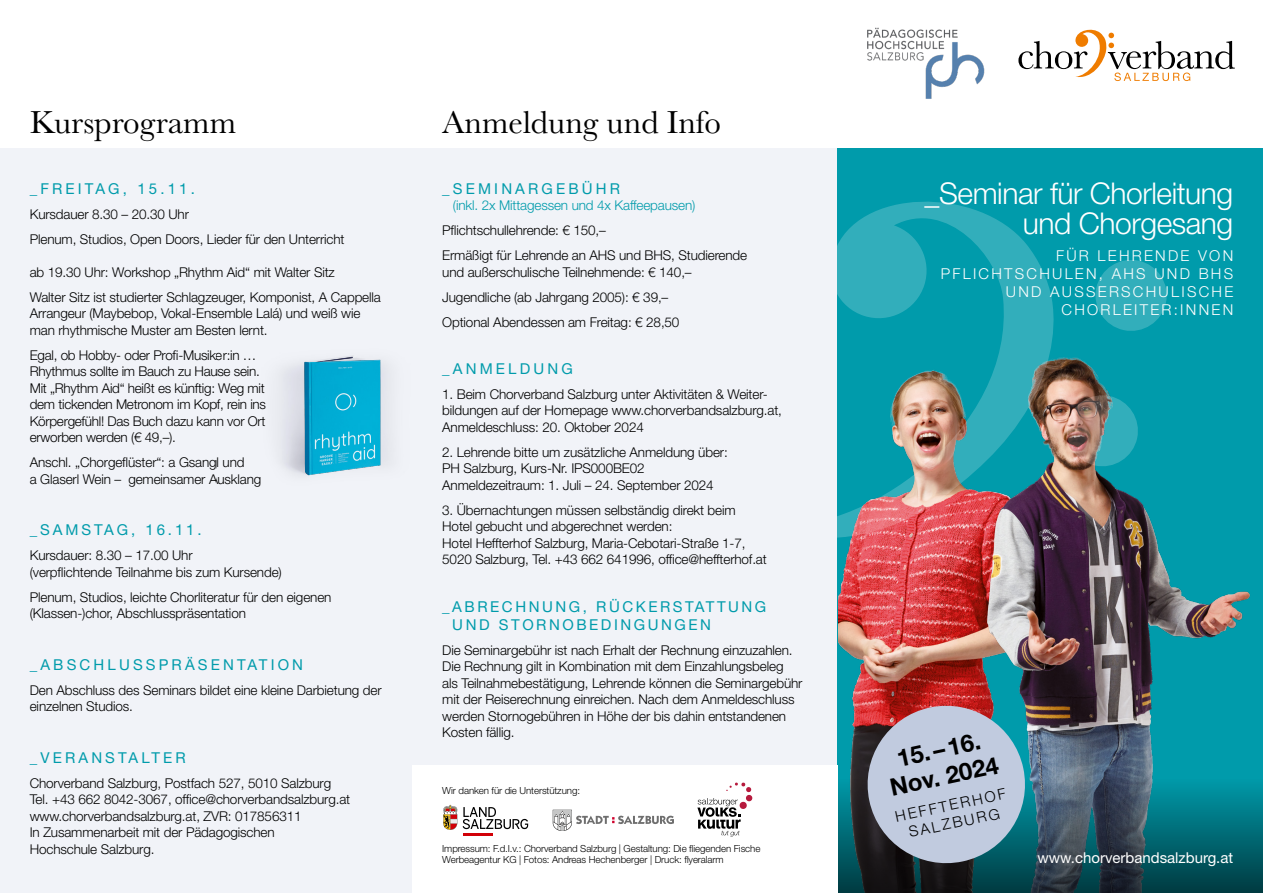
<style>
.page{position:relative;width:1263px;height:893px;background:#fff}
.page>*{position:absolute;margin:0;border:0;box-sizing:border-box;transform-origin:0 0}
.t1{font:33px "Baskerville";color:#000}
.t2{font:300 30px/30px "Helvetica Neue LT Std";letter-spacing:-.015em;color:#fff;text-align:right}
.t3{font:700 24px/27px "Helvetica Neue LT Std";color:#000;text-align:center}
.t4{font:15px "Helvetica Neue LT Std";letter-spacing:.21em;color:#009bab}
.t5{font:300 15px/18px "Helvetica Neue LT Std";letter-spacing:.15em;color:#fff;text-align:right}
.t6{font:15px/18px "Helvetica Neue LT Std";letter-spacing:.17em;color:#009bab}
.t7{font:15px "Helvetica Neue LT Std";color:#fff}
.t8{font:300 15px/18px "Helvetica Neue LT Std";color:#000;text-align:center}
.t9{font:300 13.5px/16.5px "Helvetica Neue LT Std";letter-spacing:-.01em;color:#000}
.t10{font:300 13.5px "Helvetica Neue LT Std";letter-spacing:-.01em;color:#009bab}
.t11{font:300 9.75px/11.2px "Helvetica Neue LT Std";letter-spacing:-.01em;color:#000}
</style>
<div class="page">
<div style="left:0;top:149px;width:838px;height:744px;background:#f1f3f8"></div>
<div style="left:838px;top:149px;width:425px;height:744px;background:#009bab"></div>
<img style="left:838px;top:550px;width:130px;height:228px">
<img style="left:968px;top:550px;width:282px;height:228px">
<svg style="left:838px;top:778px;width:425px;height:115px;background:#18535e"></svg>
<svg style="left:860px;top:698px;width:172px;height:172px;background:#939dac"></svg>
<img style="left:867px;top:27px;width:118px;height:72px">
<svg style="left:1018px;top:30px;width:217px;height:51px"></svg>
<img style="left:838px;top:201px;width:329px;height:349px">
<div style="left:412px;top:765px;width:426px;height:128px;background:#fff"></div>
<svg style="left:443px;top:805px;width:14px;height:25px"></svg>
<hr style="left:463px;top:833px;width:30px;height:2px;background:#d10007">
<svg style="left:463px;top:807px;width:65px;height:22px"></svg>
<svg style="left:553px;top:810px;width:121px;height:21px"></svg>
<svg style="left:697px;top:783px;width:55px;height:54px"></svg>
<img style="left:281px;top:355px;width:108px;height:121px">
<h1 class="t1" style="left:30px;top:101px;width:208px">Kursprogramm</h1>
<p class="t4" style="left:30px;top:179px;width:167px">_FREITAG, 15.11.</p>
<p class="t9" style="left:30px;top:201px;width:316px;line-height:25px">Kursdauer 8.30 – 20.30 Uhr<br>Plenum, Studios, Open Doors, Lieder für den Unterricht</p>
<p class="t9" style="left:30px;top:259px;width:353px;line-height:25px">ab 19.30 Uhr: Workshop „Rhythm Aid“ mit Walter Sitz<br>Walter Sitz ist studierter Schlagzeuger, Komponist, A Cappella</p>
<p class="t9" style="left:30px;top:305px;width:332px">Arrangeur (Maybebop, Vokal-Ensemble Lalá) und weiß wie man rhythmische Muster am Besten lernt.</p>
<p class="t9" style="left:30px;top:346px;width:238px">Egal, ob Hobby- oder Profi-Musiker:in … Rhythmus sollte im Bauch zu Hause sein.<br>Mit „Rhythm Aid“ heißt es künftig: Weg mit dem tickenden Metronom im Kopf, rein ins Körpergefühl! Das Buch dazu kann vor Ort erworben werden (€ 49,–).</p>
<p class="t9" style="left:30px;top:454px;width:233px">Anschl. „Chorgeflüster“: a Gsangl und<br>a Glaserl Wein – gemeinsamer Ausklang</p>
<p class="t4" style="left:30px;top:521px;width:173px">_SAMSTAG, 16.11.</p>
<p class="t9" style="left:30px;top:547px;width:254px">Kursdauer: 8.30 – 17.00 Uhr<br>(verpflichtende Teilnahme bis zum Kursende)</p>
<p class="t9" style="left:30px;top:588px;width:303px">Plenum, Studios, leichte Chorliteratur für den eigenen (Klassen-)chor, Abschlusspräsentation</p>
<p class="t4" style="left:30px;top:655px;width:275px">_ABSCHLUSSPRÄSENTATION</p>
<p class="t9" style="left:30px;top:681px;width:353px">Den Abschluss des Seminars bildet eine kleine Darbietung der einzelnen Studios.</p>
<p class="t4" style="left:30px;top:748px;width:158px">_VERANSTALTER</p>
<p class="t9" style="left:30px;top:774px;width:322px">Chorverband Salzburg, Postfach 527, 5010 Salzburg Tel. +43 662 8042-3067, office@chorverbandsalzburg.at www.chorverbandsalzburg.at, ZVR: 017856311<br>In Zusammenarbeit mit der Pädagogischen<br>Hochschule Salzburg.</p>
<h1 class="t1" style="left:442px;top:101px;width:280px">Anmeldung und Info</h1>
<p class="t4" style="left:442px;top:179px;width:179px">_SEMINARGEBÜHR</p>
<p class="t10" style="left:453px;top:197px;width:244px">(inkl. 2x Mittagessen und 4x Kaffeepausen)</p>
<p class="t9" style="left:442px;top:217px;width:306px;line-height:25px">Pflichtschullehrende: € 150,–<br>Ermäßigt für Lehrende an AHS und BHS, Studierende</p>
<p class="t9" style="left:442px;top:259px;width:251px;line-height:25px">und außerschulische Teilnehmende: € 140,–<br>Jugendliche (ab Jahrgang 2005): € 39,–<br>Optional Abendessen am Freitag: € 28,50</p>
<p class="t4" style="left:442px;top:360px;width:132px">_ANMELDUNG</p>
<p class="t9" style="left:442px;top:385px;width:341px">1. Beim Chorverband Salzburg unter Aktivitäten &amp; Weiter&shy;bildungen auf der Homepage www.chorverbandsalzburg.at,<br>Anmeldeschluss: 20. Oktober 2024</p>
<p class="t9" style="left:442px;top:443px;width:287px">2. Lehrende bitte um zusätzliche Anmeldung über:<br>PH Salzburg, Kurs-Nr. IPS000BE02<br>Anmeldezeitraum: 1. Juli – 24. September 2024</p>
<p class="t9" style="left:442px;top:501px;width:326px">3. Übernachtungen müssen selbständig direkt beim Hotel gebucht und abgerechnet werden:<br>Hotel Heffterhof Salzburg, Maria-Cebotari-Straße 1-7, 5020 Salzburg, Tel. +43 662 641996, office@heffterhof.at</p>
<p class="t6" style="left:452px;top:597px;width:315px;text-indent:-10px">_ABRECHNUNG, RÜCKERSTATTUNG<br>UND STORNOBEDINGUNGEN</p>
<p class="t9" style="left:442px;top:641px;width:362px">Die Seminargebühr ist nach Erhalt der Rechnung einzuzahlen.<br>Die Rechnung gilt in Kombination mit dem Einzahlungsbeleg als Teilnahmebestätigung, Lehrende können die Seminargebühr mit der Reiserechnung einreichen. Nach dem Anmeldeschluss werden Stornogebühren in Höhe der bis dahin entstandenen Kosten fällig.</p>
<p class="t11" style="left:442px;top:784px;width:139px">Wir danken für die Unterstützung:</p>
<p class="t11" style="left:442px;top:843px;width:320px">Impressum: F.d.I.v.: Chorverband Salzburg | Gestaltung: Die fliegenden Fische<br>Werbeagentur KG | Fotos: Andreas Hechenberger | Druck: flyeralarm</p>
<h2 class="t2" style="left:924px;top:178px;width:310px">_Seminar für Chorleitung und Chorgesang</h2>
<p class="t5" style="left:941px;top:246px;width:294px">FÜR LEHRENDE VON<br>PFLICHTSCHULEN, AHS UND BHS<br>UND AUSSERSCHULISCHE<br>CHORLEITER:INNEN</p>
<h3 class="t3" style="left:882px;top:747px;width:112px;rotate:-12deg">15. –16.<br>Nov. 2024</h3>
<p class="t8" style="left:893px;top:808px;width:114px;rotate:-12deg">HEFFTERHOF<br>SALZBURG</p>
<p class="t7" style="left:1037px;top:849px;width:197px">www.chorverbandsalzburg.at</p>
</div>
